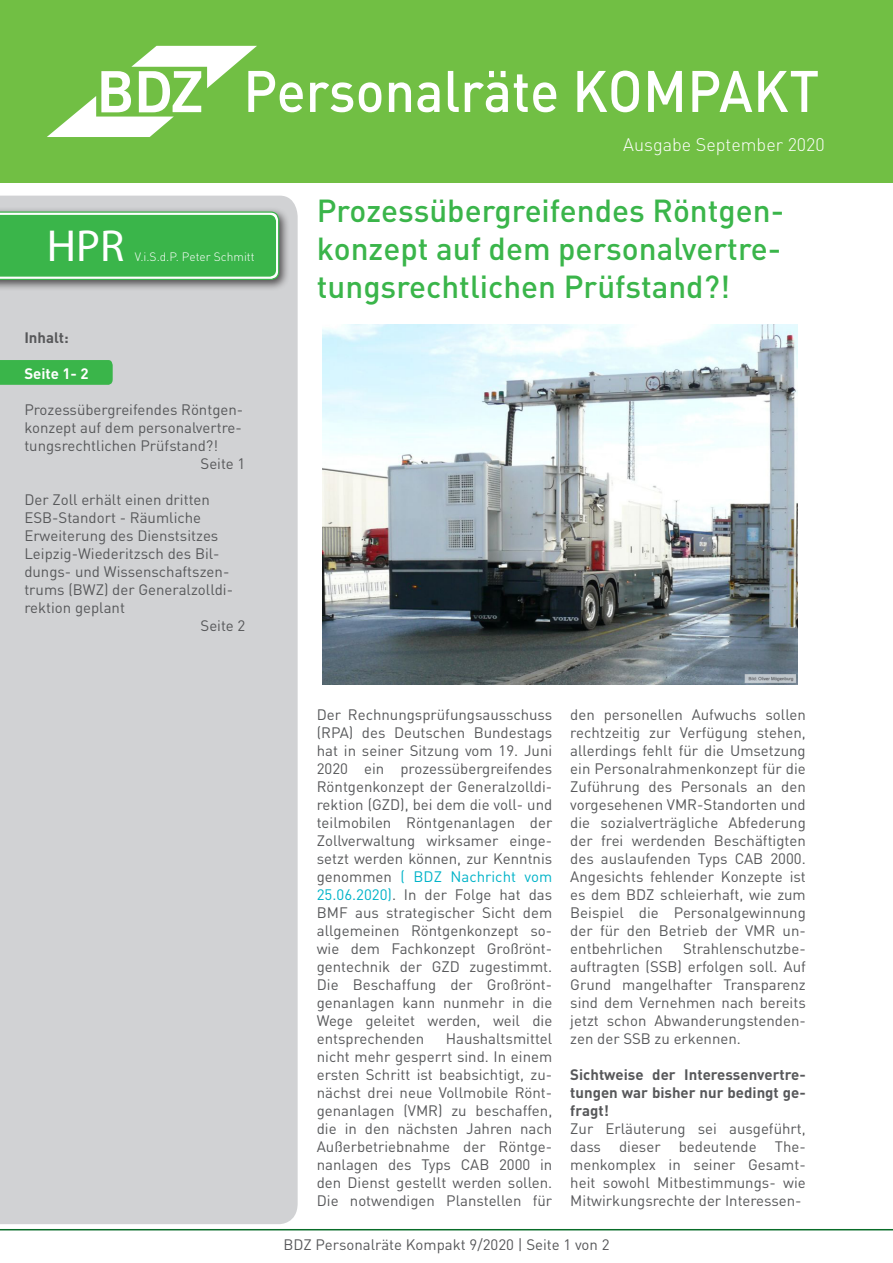
<style>
.page{position:relative;width:893px;height:1263px;background:#fff}
.page>*{position:absolute;margin:0;border:0;box-sizing:border-box;transform-origin:0 0}
.t1{font:45px "Myriad Pro";color:#fff}
.t2{font:500 31.5px/37.8px "DIN Pro";color:#3ab54a;text-align:justify}
.t3{font:300 18px "DIN Pro";color:#fff}
.t4{font:15px/18px "DIN Pro";color:#57585a;text-align:justify}
.t5{font:700 15px/18px "DIN Pro";color:#57585a;text-align:justify}
.t6{font:700 15px "DIN Pro";color:#fff}
.t7{font:300 12px "DIN Pro";color:#fff}
.s1{color:#00b3c8}
</style>
<div class="page">
<hr style="left:0;top:1229px;width:893px;height:1px;background:#086c28">
<div style="left:0;top:0;width:893px;height:183px;background:#71bf44"></div>
<div style="left:0;top:196px;width:298px;height:1028px;background:#d1d2d4"></div>
<svg style="left:47px;top:46px;width:771px;height:91px"></svg>
<div style="left:0;top:207px;width:291px;height:84px;background:#231f20;opacity:.75"></div>
<svg style="left:0;top:211px;width:280px;height:70px;background:#4ab958"></svg>
<div style="left:0;top:360px;width:113px;height:25px;background:#3ab54a"></div>
<img style="left:323px;top:324px;width:474px;height:360px">
<p class="t1" style="left:47px;top:218px;width:79px">HPR</p>
<p class="t7" style="left:135px;top:248px;width:121px">V.i.S.d.P. Peter Schmitt</p>
<p class="t5" style="left:24px;top:328px;width:46px">Inhalt:</p>
<p class="t6" style="left:24px;top:363px;width:66px">Seite 1- 2</p>
<p class="t4" style="left:24px;top:400px;width:220px">Prozessübergreifendes Röntgen&shy;konzept auf dem personalvertre&shy;tungsrechtlichen Prüfstand?!</p>
<p class="t4" style="left:201px;top:454px;width:46px">Seite 1</p>
<p class="t4" style="left:24px;top:490px;width:210px;text-align:left">Der Zoll erhält einen dritten<br>ESB-Standort - Räumliche<br>Erweiterung des Dienstsitzes<br>Leipzig-Wiederitzsch des Bil&shy;dungs- und Wissenschaftszen&shy;trums (BWZ) der Generalzolldi&shy;rektion geplant</p>
<p class="t4" style="left:201px;top:616px;width:46px">Seite 2</p>
<p class="t3" style="left:623px;top:132px;width:203px">Ausgabe September 2020</p>
<p class="t2" style="left:317px;top:191px;width:469px">Prozessübergreifendes Röntgen&shy;konzept auf dem personalvertre&shy;tungsrechtlichen Prüfstand?!</p>
<p class="t4" style="left:317px;top:705px;width:237px">Der Rechnungsprüfungsausschuss (RPA) des Deutschen Bundestags hat in seiner Sitzung vom 19. Juni 2020 ein prozessübergreifendes Röntgenkonzept der Generalzolldi&shy;rektion (GZD), bei dem die voll- und teilmobilen Röntgenanlagen der Zollverwaltung wirksamer einge&shy;setzt werden können, zur Kenntnis genommen <span class="s1">( BDZ Nachricht vom 25.06.2020)</span>. In der Folge hat das BMF aus strategischer Sicht dem allgemeinen Röntgenkonzept so&shy;wie dem Fachkonzept Großrönt&shy;gentechnik der GZD zugestimmt.<br>Die Beschaffung der Großrönt&shy;genanlagen kann nunmehr in die Wege geleitet werden, weil die entsprechenden</p>
<p class="t4" style="left:317px;top:1029px;width:237px;text-indent:129px">Haushaltsmittel nicht mehr gesperrt sind. In einem ersten Schritt ist beabsichtigt, zu&shy;nächst drei neue Vollmobile Rönt&shy;genanlagen (VMR) zu beschaffen, die in den nächsten Jahren nach Außerbetriebnahme der Röntge&shy;nanlagen des Typs CAB 2000 in den Dienst gestellt werden sollen.<br>Die notwendigen Planstellen für</p>
<p class="t4" style="left:570px;top:705px;width:237px">den personellen Aufwuchs sollen rechtzeitig zur Verfügung stehen, allerdings fehlt für die Umsetzung ein Personalrahmenkonzept für die Zuführung des Personals an den vorgesehenen VMR-Standorten und die sozialverträgliche Abfederung der frei werdenden Beschäftigten des auslaufenden Typs CAB 2000.<br>Angesichts fehlender Konzepte ist es dem BDZ schleierhaft, wie zum Beispiel die Personalgewinnung der für den Betrieb der VMR un&shy;entbehrlichen</p>
<p class="t4" style="left:570px;top:939px;width:237px;text-indent:113px">Strahlenschutzbe&shy;auftragten (SSB) erfolgen soll. Auf Grund mangelhafter Transparenz sind dem Vernehmen nach bereits jetzt schon Abwanderungstenden&shy;zen der SSB zu erkennen.</p>
<p class="t5" style="left:570px;top:1065px;width:237px">Sichtweise der Interessenvertre&shy;tungen war bisher nur bedingt ge&shy;fragt!</p>
<p class="t4" style="left:570px;top:1119px;width:237px">Zur Erläuterung sei ausgeführt, dass dieser bedeutende The&shy;menkomplex in seiner Gesamt&shy;heit sowohl Mitbestimmungs- wie Mitwirkungsrechte der Interessen-</p>
<p class="t4" style="left:283px;top:1235px;width:328px">BDZ Personalräte Kompakt 9/2020 | Seite 1 von 2</p>
</div>
